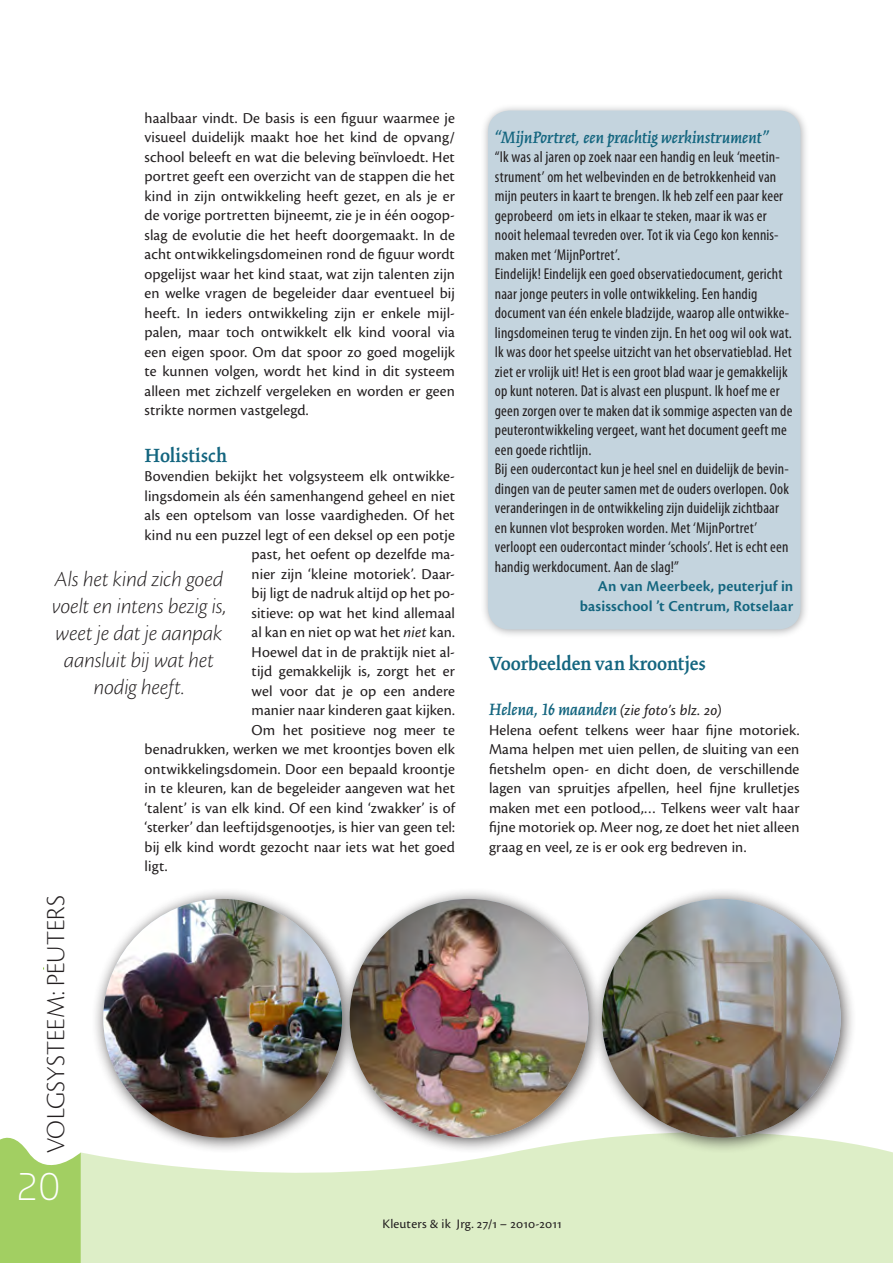
<style>
.page{position:relative;width:893px;height:1263px;background:#fff}
.page>*{position:absolute;margin:0;border:0;box-sizing:border-box;transform-origin:0 0}
.t1{font:300 36px "Sansa";color:#fff}
.p_0{font:27px "Cronos Pro Lt Disp";letter-spacing:.01em;color:#231f20}
.p_citaat{font:22.5px/27px "Cronos Pro Lt Disp It";color:#231f20;text-align:center}
.T1{font:600 21px "Kinesis Std";color:#13657f}
.T2{font:italic 600 18px "Kinesis Std";color:#13657f}
.p_0-2{font:15.75px/19.5px "Cronos Pro";letter-spacing:.005em;color:#231f20;text-align:justify}
.p_0-3{font:condensed 15.75px/19.5px "Myriad Pro";letter-spacing:.01em;color:#231f20}
.p_vnt{font:15.75px/19.5px "Cronos Pro";letter-spacing:.005em;color:#231f20;text-align:justify}
.T2-2{font:condensed 15.75px/19.5px "Myriad Pro";letter-spacing:.01em;color:#231f20}
.p_0-4{font:600 15.75px/19.5px "Cronos Pro";letter-spacing:.01em;color:#13657f;text-align:right}
.T2-3{font:italic 15.75px "Cronos Pro";letter-spacing:.01em;color:#231f20}
.t2{font:13.5px "Cronos Pro";letter-spacing:.01em;color:#231f20}
.s1{font-style:italic}
.s2{font-family:"Kinesis Std";font-weight:600;font-size:18px;color:#13657f}
</style>
<div class="page">
<div style="left:81px;top:1144px;width:812px;height:119px;background:#ddeec7"></div>
<svg style="left:0;top:1137px;width:81px;height:126px;background:#aed577"></svg>
<div style="left:91px;top:887px;width:267px;height:267px;background:#231f20;opacity:.75"></div>
<img style="left:103px;top:899px;width:239px;height:239px;border-radius:119px">
<div style="left:337px;top:887px;width:268px;height:267px;background:#231f20;opacity:.75"></div>
<img style="left:350px;top:899px;width:238px;height:239px;border-radius:119px">
<div style="left:590px;top:887px;width:267px;height:267px;background:#231f20;opacity:.75"></div>
<img style="left:602px;top:899px;width:239px;height:239px;border-radius:119px">
<div style="left:481px;top:103px;width:328px;height:535px;background:#939598;opacity:.75"></div>
<div style="left:491px;top:114px;width:306px;height:512px;background:#c4d4de;border-radius:18px"></div>
<div style="left:488px;top:111px;width:312px;height:518px;border:7px solid #c4d4de;border-radius:18px"></div>
<p class="p_vnt" style="left:145px;top:108px;width:312px">haalbaar vindt. De basis is een figuur waarmee je visueel duidelijk maakt hoe het kind de opvang/ school beleeft en wat die beleving beïnvloedt. Het portret geeft een overzicht van de stappen die het kind in zijn ontwikkeling heeft gezet, en als je er de vorige portretten bijneemt, zie je in één oogop&shy;slag de evolutie die het heeft doorgemaakt. In de acht ontwikkelingsdomeinen rond de figuur wordt opgelijst waar het kind staat, wat zijn talenten zijn en welke vragen de begeleider daar eventueel bij heeft. In ieders ontwikkeling zijn er enkele mijl&shy;palen, maar toch ontwikkelt elk kind vooral via een eigen spoor. Om dat spoor zo goed mogelijk te kunnen volgen, wordt het kind in dit systeem alleen met zichzelf vergeleken en worden er geen strikte normen vastgelegd.</p>
<p class="T1" style="left:145px;top:443px;width:84px">Holistisch</p>
<p class="p_0-2" style="left:145px;top:467px;width:312px">Bovendien bekijkt het volgsysteem elk ontwikke-</p>
<p class="p_0-2" style="left:145px;top:486px;width:312px">lingsdomein als één samenhangend geheel en niet</p>
<p class="p_0-2" style="left:145px;top:506px;width:312px">als een optelsom van losse vaardigheden. Of het</p>
<p class="p_0-2" style="left:145px;top:525px;width:312px">kind nu een puzzel legt of een deksel op een potje</p>
<p class="p_0-2" style="left:252px;top:545px;width:205px">past, het oefent op dezelfde ma-</p>
<p class="p_0-2" style="left:252px;top:564px;width:205px">nier zijn ‘kleine motoriek’. Daar-</p>
<p class="p_0-2" style="left:252px;top:584px;width:205px">bij ligt de nadruk altijd op het po-</p>
<p class="p_0-2" style="left:252px;top:603px;width:205px">sitieve: op wat het kind allemaal</p>
<p class="p_0-2" style="left:252px;top:623px;width:205px">al kan en niet op wat het <span class="s1">niet</span> kan.</p>
<p class="p_0-2" style="left:252px;top:642px;width:205px">Hoewel dat in de praktijk niet al-</p>
<p class="p_0-2" style="left:252px;top:662px;width:205px">tijd gemakkelijk is, zorgt het er</p>
<p class="p_0-2" style="left:252px;top:681px;width:205px">wel voor dat je op een andere</p>
<p class="p_0-2" style="left:252px;top:701px;width:205px">manier naar kinderen gaat kijken.</p>
<p class="p_0-2" style="left:252px;top:720px;width:205px">Om het positieve nog meer te</p>
<p class="p_0-2" style="left:145px;top:740px;width:312px">benadrukken, werken we met kroontjes boven elk</p>
<p class="p_0-2" style="left:145px;top:759px;width:312px">ontwikkelingsdomein. Door een bepaald kroontje</p>
<p class="p_0-2" style="left:145px;top:779px;width:312px">in te kleuren, kan de begeleider aangeven wat het</p>
<p class="p_0-2" style="left:145px;top:798px;width:312px">‘talent’ is van elk kind. Of een kind ‘zwakker’ is of</p>
<p class="p_0-2" style="left:145px;top:818px;width:312px">‘sterker’ dan leeftijdsgenootjes, is hier van geen tel:</p>
<p class="p_0-2" style="left:145px;top:837px;width:312px">bij elk kind wordt gezocht naar iets wat het goed</p>
<p class="p_0-2" style="left:145px;top:857px;width:24px">ligt.</p>
<p class="p_citaat" style="left:52px;top:566px;width:175px">Als het kind zich goed voelt en intens bezig is, weet je dat je aanpak aansluit bij wat het nodig heeft.</p>
<p class="p_0" style="left:40px;top:1153px;width:260px;rotate:-90deg">VOLGSYSTEEM: PEUTERS</p>
<h1 class="t1" style="left:16px;top:1164px;width:46px">20</h1>
<p class="T2" style="left:495px;top:126px;width:276px">“MijnPortret, een prachtig werkinstrument”</p>
<p class="T2-2" style="left:495px;top:147px;width:290px">“Ik was al jaren op zoek naar een handig en leuk ‘meetin&shy;strument’ om het welbevinden en de betrokkenheid van mijn peuters in kaart te brengen. Ik heb zelf een paar keer geprobeerd om iets in elkaar te steken, maar ik was er nooit helemaal tevreden over. Tot ik via Cego kon kennis&shy;maken met ‘MijnPortret’.</p>
<p class="p_0-3" style="left:495px;top:264px;width:299px">Eindelijk! Eindelijk een goed observatiedocument, gericht naar jonge peuters in volle ontwikkeling. Een handig document van één enkele bladzijde, waarop alle ontwikke&shy;lingsdomeinen terug te vinden zijn. En het oog wil ook wat.<br>Ik was door het speelse uitzicht van het observatieblad. Het ziet er vrolijk uit! Het is een groot blad waar je gemakkelijk op kunt noteren. Dat is alvast een pluspunt. Ik hoef me er geen zorgen over te maken dat ik sommige aspecten van de peuterontwikkeling vergeet, want het document geeft me een goede richtlijn.</p>
<p class="p_0-3" style="left:495px;top:459px;width:296px">Bij een oudercontact kun je heel snel en duidelijk de bevin&shy;dingen van de peuter samen met de ouders overlopen. Ook veranderingen in de ontwikkeling zijn duidelijk zichtbaar en kunnen vlot besproken worden. Met ‘MijnPortret’ verloopt een oudercontact minder ‘schools’. Het is echt een handig werkdocument. Aan de slag!”</p>
<p class="p_0-4" style="left:580px;top:577px;width:215px">An van Meerbeek, peuterjuf in basisschool ’t Centrum, Rotselaar</p>
<p class="T1" style="left:489px;top:652px;width:218px">Voorbeelden van kroontjes</p>
<p class="T2-3" style="left:489px;top:701px;width:234px"><span class="s2">Helena, 16 maanden</span> (zie foto’s blz. 20)</p>
<p class="p_0-2" style="left:489px;top:720px;width:312px">Helena oefent telkens weer haar fijne motoriek.<br>Mama helpen met uien pellen, de sluiting van een fietshelm open- en dicht doen, de verschillende lagen van spruitjes afpellen, heel fijne krulletjes maken met een potlood,… Telkens weer valt haar fijne motoriek op. Meer nog, ze doet het niet alleen graag en veel, ze is er ook erg bedreven in.</p>
<p class="t2" style="left:383px;top:1216px;width:180px">Kleuters &amp; ik Jrg. 27/1 – 2010-2011</p>
</div>
